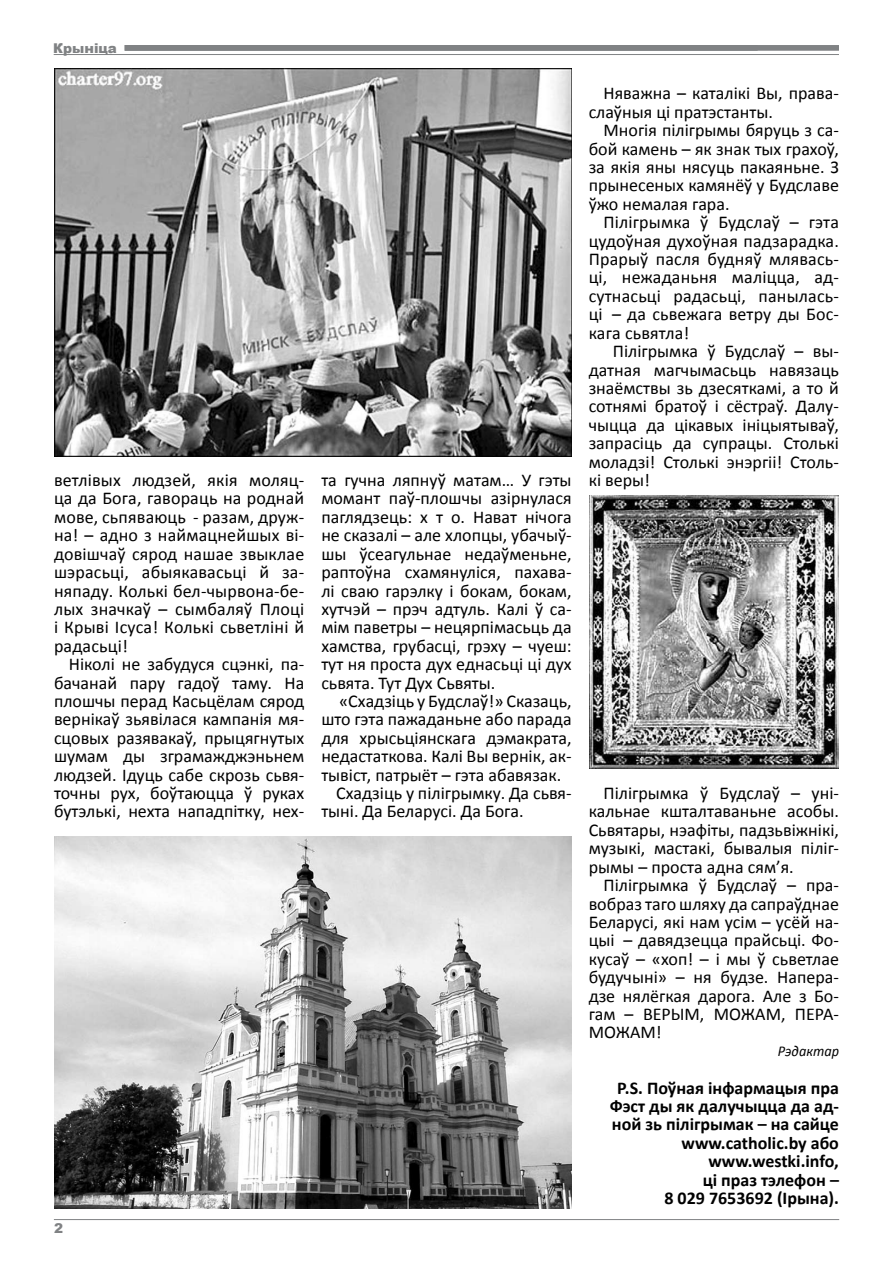
<style>
.page{position:relative;width:893px;height:1263px;background:#fff}
.page>*{position:absolute;margin:0;border:0;box-sizing:border-box;transform-origin:0 0}
.t1{font:18px/18.5px "Calibri";color:#000;text-align:justify}
.t2{font:700 18px/18.5px "Calibri";color:#000;text-align:right}
.t3{font:italic 15px "Calibri";color:#000;scale:.95 1}
.t4{font:900 13.5px "Arial";color:#808284}
</style>
<div class="page">
<hr style="left:54px;top:54px;width:785px;height:1px;background:#808284">
<div style="left:125px;top:45px;width:714px;height:6px;background:#808284"></div>
<hr style="left:54px;top:1219px;width:785px;height:1px;background:#808284">
<img style="left:54px;top:836px;width:517px;height:373px">
<img style="left:54px;top:68px;width:517px;height:388px">
<img style="left:590px;top:496px;width:249px;height:272px">
<p class="t4" style="left:53px;top:38px;width:65px">Крыніца</p>
<p class="t1" style="left:54px;top:470px;width:252px">ветлівых людзей, якія моляц&shy;ца да Бога, гавораць на роднай мове, сьпяваюць - разам, друж&shy;на! – адно з наймацнейшых ві&shy;довішчаў сярод нашае звыклае шэрасьці, абыякавасьці й за&shy;няпаду. Колькі бел-чырвона-бе&shy;лых значкаў – сымбаляў Плоці і Крыві Ісуса! Колькі сьветліні й радасьці!</p>
<p class="t1" style="left:54px;top:654px;width:252px;text-indent:15px">Ніколі не забудуся сцэнкі, па&shy;бачанай пару гадоў таму. На плошчы перад Касьцёлам сярод вернікаў зьявілася кампанія мя&shy;сцовых разявакаў, прыцягнутых шумам ды зграмажджэньнем людзей. Ідуць сабе скрозь сьвя&shy;точны рух, боўтаюцца ў руках бутэлькі, нехта нападпітку, нех-</p>
<p class="t1" style="left:321px;top:470px;width:252px">та гучна ляпнуў матам… У гэты момант паў-плошчы азірнулася паглядзець: х т о. Нават нічога не сказалі – але хлопцы, убачыў&shy;шы ўсеагульнае недаўменьне, раптоўна схамянуліся, пахава&shy;лі сваю гарэлку і бокам, бокам, хутчэй – прэч адтуль. Калі ў са&shy;мім паветры – нецярпімасьць да хамства, грубасці, грэху – чуеш: тут ня проста дух еднасьці ці дух сьвята. Тут Дух Сьвяты.</p>
<p class="t1" style="left:339px;top:691px;width:234px">«Схадзіць у Будслаў!» Сказаць,</p>
<p class="t1" style="left:321px;top:709px;width:252px">што гэта пажаданьне або парада</p>
<p class="t1" style="left:321px;top:728px;width:252px">для хрысьціянскага дэмакрата,</p>
<p class="t1" style="left:321px;top:746px;width:252px">недастаткова. Калі Вы вернік, ак-</p>
<p class="t1" style="left:321px;top:764px;width:242px">тывіст, патрыёт – гэта абавязак.</p>
<p class="t1" style="left:336px;top:783px;width:237px">Схадзіць у пілігрымку. Да сьвя-</p>
<p class="t1" style="left:321px;top:801px;width:204px">тыні. Да Беларусі. Да Бога.</p>
<p class="t1" style="left:589px;top:83px;width:252px;text-indent:15px">Няважна – каталікі Вы, права&shy;слаўныя ці пратэстанты.</p>
<p class="t1" style="left:589px;top:120px;width:252px;text-indent:15px">Многія пілігрымы бяруць з са&shy;бой камень – як знак тых грахоў, за якія яны нясуць пакаяньне. З прынесеных камянёў у Будславе ўжо немалая гара.</p>
<p class="t1" style="left:589px;top:212px;width:252px;text-indent:15px">Пілігрымка ў Будслаў – гэта цудоўная духоўная падзарадка.<br>Прарыў пасля будняў млявась&shy;ці, нежаданьня маліцца, ад&shy;сутнасьці радасьці, панылась&shy;ці – да сьвежага ветру ды Бос&shy;кага сьвятла!</p>
<p class="t1" style="left:589px;top:341px;width:252px;text-indent:24px">Пілігрымка ў Будслаў – вы&shy;датная магчымасьць навязаць знаёмствы зь дзесяткамі, а то й сотнямі братоў і сёстраў. Далу&shy;чыцца да цікавых ініцыятываў, запрасіць да супрацы. Столькі моладзі! Столькі энэргіі! Столь&shy;кі веры!</p>
<p class="t1" style="left:589px;top:783px;width:252px;text-indent:15px">Пілігрымка ў Будслаў – уні&shy;кальнае кшталтаваньне асобы.<br>Сьвятары, нэафіты, падзьвіжнікі, музыкі, мастакі, бывалыя піліг&shy;рымы – проста адна сям’я.</p>
<p class="t1" style="left:589px;top:875px;width:252px;text-indent:15px">Пілігрымка ў Будслаў – пра&shy;вобраз таго шляху да сапраўднае Беларусі, які нам усім – усёй на&shy;цыі – давядзецца прайсьці. Фо&shy;кусаў – «хоп! – і мы ў сьветлае будучыні» – ня будзе. Напера&shy;дзе нялёгкая дарога. Але з Бо&shy;гам – ВЕРЫМ, МОЖАМ, ПЕРА-МОЖАМ!</p>
<p class="t3" style="left:778px;top:1042px;width:66px">Рэдактар</p>
<p class="t2" style="left:610px;top:1077px;width:231px">P.S. Поўная інфармацыя пра<br>Фэст ды як далучыцца да ад&shy;ной зь пілігрымак – на сайце www.catholic.by або www.westki.info,<br>ці праз тэлефон –<br>8 029 7653692 (Ірына).</p>
</div>
